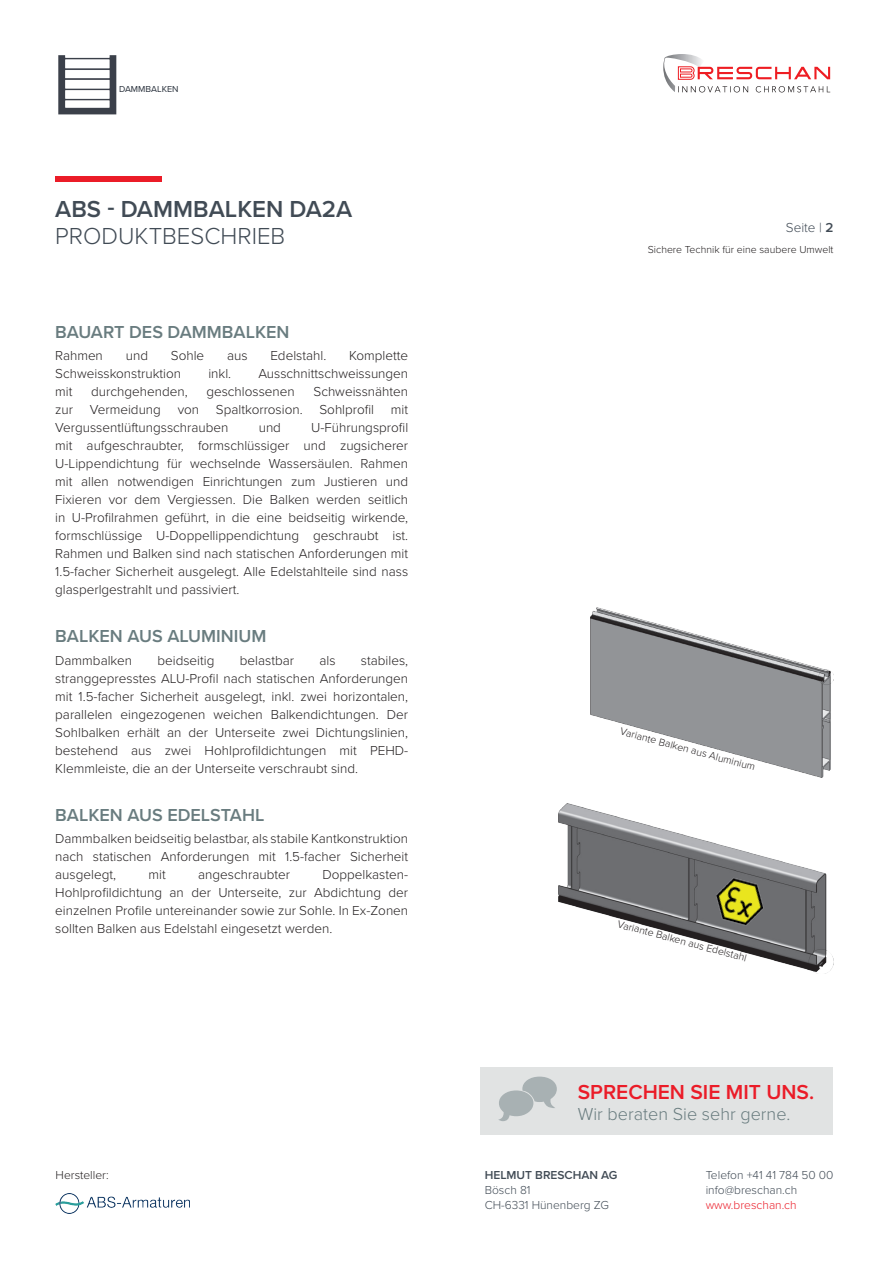
<style>
.page{position:relative;width:893px;height:1263px;background:#fff}
.page>*{position:absolute;margin:0;border:0;box-sizing:border-box;transform-origin:0 0}
.t1{font:600 24px "Proxima Nova";color:#414b55}
.t2{font:300 24px "Proxima Nova";color:#414b55}
.t3{font:600 21px "Proxima Nova";color:#eb1c28}
.t4{font:600 18px "Proxima Nova";color:#697c7f}
.t5{font:300 18px "Proxima Nova";color:#697c7f}
.t6{font:300 13.5px/18px "Proxima Nova";color:#231f20;text-align:justify}
.t7{font:300 13.5px "Proxima Nova";color:#414b55}
.t8{font:300 12px/15px "Proxima Nova";color:#414b55}
.t9{font:600 12px "Proxima Nova";color:#414b55}
.t10{font:300 12px "Proxima Nova";color:#eb1c28}
.t11{font:300 12px "Proxima Nova";color:#231f20}
.t12{font:300 10.5px "Proxima Nova";color:#231f20}
.t13{font:9px "Proxima Nova";color:#28303b}
.s1{font-weight:600}
</style>
<div class="page">
<div style="left:55px;top:176px;width:107px;height:6px;background:#eb1c28"></div>
<svg style="left:663px;top:54px;width:167px;height:38px"></svg>
<div style="left:480px;top:1067px;width:353px;height:68px;background:#e1e3e3"></div>
<img style="left:55px;top:1193px;width:135px;height:20px">
<img style="left:58px;top:55px;width:59px;height:60px">
<img style="left:559px;top:804px;width:274px;height:170px">
<img style="left:590px;top:607px;width:241px;height:170px">
<img style="left:706px;top:871px;width:66px;height:61px">
<p class="t13" style="left:119px;top:82px;width:61px">DAMMBALKEN</p>
<h1 class="t1" style="left:55px;top:191px;width:299px">ABS - DAMMBALKEN DA2A</h1>
<h1 class="t2" style="left:55px;top:218px;width:232px">PRODUKTBESCHRIEB</h1>
<h3 class="t4" style="left:55px;top:318px;width:236px">BAUART DES DAMMBALKEN</h3>
<p class="t6" style="left:55px;top:346px;width:49px">Rahmen</p>
<p class="t6" style="left:126px;top:346px;width:24px">und</p>
<p class="t6" style="left:171px;top:346px;width:35px">Sohle</p>
<p class="t6" style="left:227px;top:346px;width:22px">aus</p>
<p class="t6" style="left:270px;top:346px;width:57px">Edelstahl.</p>
<p class="t6" style="left:349px;top:346px;width:61px">Komplette</p>
<p class="t6" style="left:55px;top:364px;width:127px">Schweisskonstruktion</p>
<p class="t6" style="left:208px;top:364px;width:24px">inkl.</p>
<p class="t6" style="left:258px;top:364px;width:151px">Ausschnittschweissungen</p>
<p class="t6" style="left:55px;top:382px;width:19px">mit</p>
<p class="t6" style="left:91px;top:382px;width:98px">durchgehenden,</p>
<p class="t6" style="left:206px;top:382px;width:90px">geschlossenen</p>
<p class="t6" style="left:55px;top:382px;width:354px;text-indent:258px">Schweissnähten zur Vermeidung von Spaltkorrosion. Sohlprofil mit Vergussentlüftungsschrauben</p>
<p class="t6" style="left:55px;top:418px;width:354px;text-indent:256px">U-Führungsprofil mit aufgeschraubter, formschlüssiger und zugsicherer U-Lippendichtung für wechselnde Wassersäulen. Rahmen mit allen notwendigen Einrichtungen zum Justieren und Fixieren vor dem Vergiessen. Die Balken werden seitlich in U-Profilrahmen geführt, in die eine beidseitig wirkende, formschlüssige U-Doppellippendichtung geschraubt ist.<br>Rahmen und Balken sind nach statischen Anforderungen mit 1.5-facher Sicherheit ausgelegt. Alle Edelstahlteile sind nass glasperlgestrahlt und passiviert.</p>
<h3 class="t4" style="left:55px;top:623px;width:213px">BALKEN AUS ALUMINIUM</h3>
<p class="t6" style="left:55px;top:650px;width:78px">Dammbalken</p>
<p class="t6" style="left:157px;top:650px;width:58px">beidseitig</p>
<p class="t6" style="left:240px;top:650px;width:56px">belastbar</p>
<p class="t6" style="left:319px;top:650px;width:18px">als</p>
<p class="t6" style="left:259px;top:418px;width:24px">und</p>
<p class="t6" style="left:55px;top:650px;width:354px;text-indent:306px">stabiles, stranggepresstes ALU-Profil nach statischen Anforderungen mit 1.5-facher Sicherheit ausgelegt, inkl. zwei horizontalen, parallelen eingezogenen weichen Balkendichtungen. Der Sohlbalken erhält an der Unterseite zwei Dichtungslinien, bestehend aus zwei Hohlprofildichtungen mit PEHD-Klemmleiste, die an der Unterseite verschraubt sind.</p>
<h3 class="t4" style="left:55px;top:801px;width:211px">BALKEN AUS EDELSTAHL</h3>
<p class="t6" style="left:55px;top:829px;width:354px">Dammbalken beidseitig belastbar, als stabile Kantkonstruktion nach statischen Anforderungen mit 1.5-facher Sicherheit ausgelegt,</p>
<p class="t6" style="left:55px;top:865px;width:354px;text-indent:267px">Doppelkasten-Hohlprofildichtung an der Unterseite, zur Abdichtung der einzelnen Profile untereinander sowie zur Sohle. In Ex-Zonen sollten Balken aus Edelstahl eingesetzt werden.</p>
<p class="t6" style="left:149px;top:865px;width:19px">mit</p>
<p class="t6" style="left:198px;top:865px;width:93px">angeschraubter</p>
<p class="t11" style="left:56px;top:1166px;width:55px">Hersteller:</p>
<p class="t7" style="left:786px;top:217px;width:49px">Seite | <span class="s1">2</span></p>
<p class="t12" style="left:648px;top:241px;width:187px">Sichere Technik für eine saubere Umwelt</p>
<p class="t12" style="left:623px;top:723px;width:141px;rotate:15deg">Variante Balken aus Aluminium</p>
<p class="t12" style="left:620px;top:916px;width:135px;rotate:15deg">Variante Balken aus Edelstahl</p>
<h2 class="t3" style="left:578px;top:1076px;width:238px">SPRECHEN SIE MIT UNS.</h2>
<h3 class="t5" style="left:578px;top:1101px;width:214px">Wir beraten Sie sehr gerne.</h3>
<p class="t9" style="left:485px;top:1166px;width:134px">HELMUT BRESCHAN AG</p>
<p class="t8" style="left:485px;top:1182px;width:126px">Bösch 81<br>CH-6331 Hünenberg ZG</p>
<p class="t8" style="left:706px;top:1167px;width:129px">Telefon +41 41 784 50 00 info@breschan.ch</p>
<p class="t10" style="left:706px;top:1196px;width:92px">www.breschan.ch</p>
</div>
